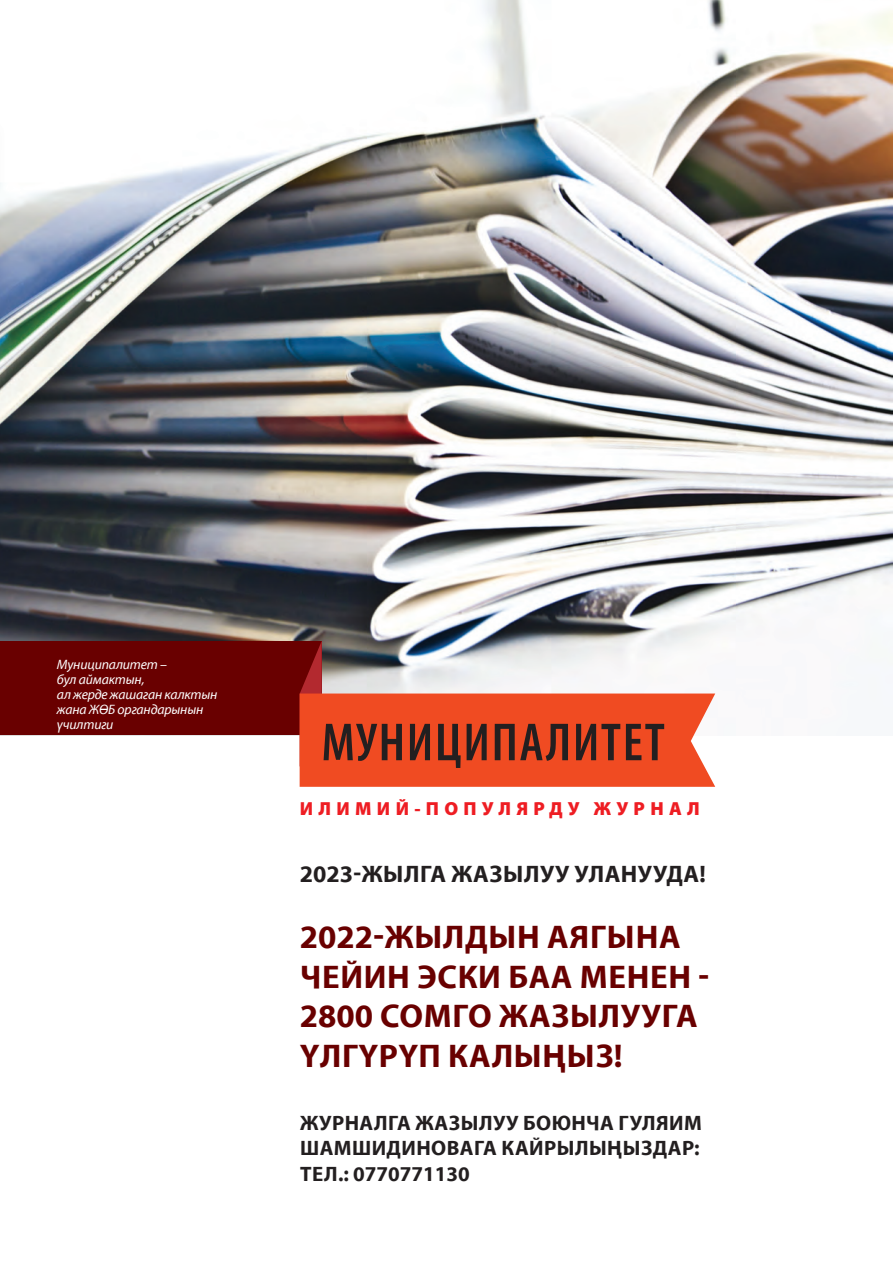
<style>
.page{position:relative;width:893px;height:1263px;background:#fff}
.page>*{position:absolute;margin:0;border:0;box-sizing:border-box;transform-origin:0 0}
.t1{font:600 condensed 54px "Myriad Pro";letter-spacing:.03em;color:#231f20}
.t2{font:700 33px/39.6px "Myriad Pro KG";letter-spacing:.02em;color:#690000}
.t3{font:700 24px "Myriad Pro KG";letter-spacing:.02em;color:#231f20}
.t4{font:700 21px/25.2px "Myriad Pro KG";letter-spacing:.02em;color:#231f20;text-align:justify}
.t5{font:900 19.05px "Myriad Pro";letter-spacing:.28em;color:#ee1d23}
.t6{font:13.65px/15px "Myriad Pro It KG";letter-spacing:-.01em;color:#fff}
.s1{font-family:"Myriad Pro"}
</style>
<div class="page">
<img style="left:0;top:0;width:892px;height:694px">
<div style="left:0;top:641px;width:322px;height:94px;background:#690000"></div>
<svg style="left:300px;top:641px;width:415px;height:146px"></svg>
<p class="t6" style="left:57px;top:657px;width:162px">Муниципалитет –<br>бул аймактын,<br>ал жерде жашаган калктын жана ЖӨБ органдарынын үчилтиги</p>
<h1 class="t1" style="left:322px;top:709px;width:345px">МУНИЦИПАЛИТЕТ</h1>
<h3 class="t5" style="left:300px;top:796px;width:401px">ИЛИМИЙ-ПОПУЛЯРДУ ЖУРНАЛ</h3>
<h3 class="t3" style="left:300px;top:860px;width:408px">2023-ЖЫЛГА ЖАЗЫЛУУ УЛАНУУДА!</h3>
<h2 class="t2" style="left:300px;top:918px;width:411px">2022-ЖЫЛДЫН АЯГЫНА<br>ЧЕЙИН ЭСКИ БАА МЕНЕН -<br>2800 СОМГО ЖАЗЫЛУУГА<br>ҮЛГҮРҮП КАЛЫҢЫЗ<span class="s1">!</span></h2>
<h3 class="t4" style="left:300px;top:1111px;width:403px">ЖУРНАЛГА ЖАЗЫЛУУ БОЮНЧА ГУЛЯИМ ШАМШИДИНОВАГА КАЙРЫЛЫҢЫЗДАР:<br>ТЕЛ.: 0770771130</h3>
</div>
